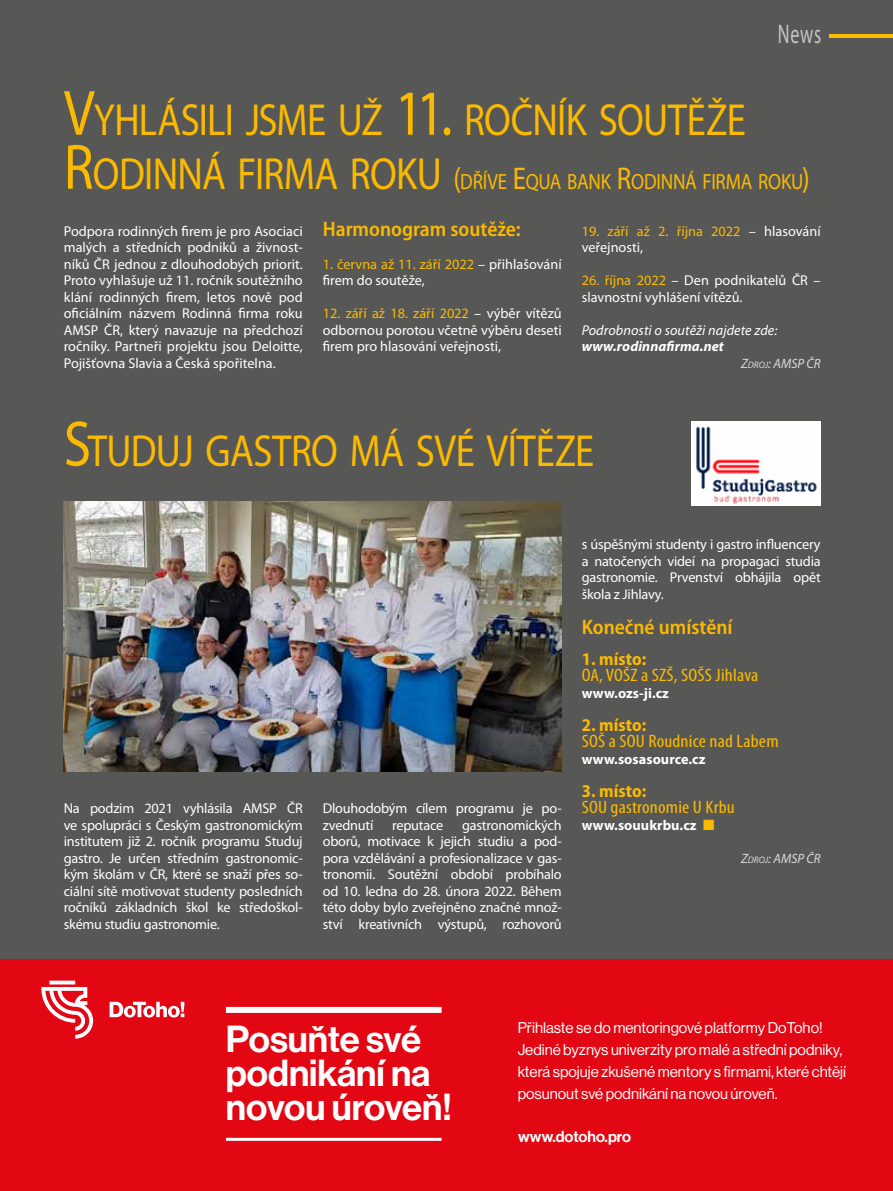
<style>
.page{position:relative;width:893px;height:1191px;background:#575756}
.page>*{position:absolute;margin:0;border:0;box-sizing:border-box;transform-origin:0 0}
.t1{font:45.15px "Myriad Pro";letter-spacing:-.015em;color:#fbba00;scale:.86 1}
.t2{font:36.9px/34.3px "N Haas Grotesk DS Pro 65 Md";color:#fff}
.t3{font:27px "Myriad Pro";color:#c6c6c6;scale:.67 1}
.t4{font:22.05px "Myriad Pro";letter-spacing:-.01em;color:#fbba00;scale:.86 1}
.t5{font:600 semi-condensed 21px "Myriad Pro";color:#fbba00}
.t6{font:condensed 18px "Myriad Pro";letter-spacing:.01em;color:#fbba00;scale:1.1 1}
.t7{font:700 semi-condensed 18px "Myriad Pro";letter-spacing:.005em;color:#fbba00}
.t8{font:15.6px "N Haas Grotesk DS Pro 65 Md";color:#fff}
.t9{font:15.3px/22.2px "N Haas Grotesk DS Pro 55 Rg";color:#fff}
.t10{font:14.25px/16.5px "Myriad Pro";letter-spacing:-.005em;color:#fff;text-align:justify}
.t11{font:700 14.25px "Myriad Pro";letter-spacing:.005em;color:#fff}
.t12{font:italic 14.25px "Myriad Pro";letter-spacing:.005em;color:#fff}
.t13{font:italic 700 14.25px "Myriad Pro";letter-spacing:.005em;color:#fff}
.t14{font:italic 13.5px "Myriad Pro";color:#dadada}
.s1{font-size:64.5px}
.s2{font-size:45.15px}
.s3{font-size:31.5px}
.s4{color:#fbba00}
.s5{font-size:9.45px}
</style>
<div class="page">
<hr style="left:829px;top:34px;width:64px;height:3px;background:#fbba00">
<img style="left:64px;top:502px;width:498px;height:269px">
<img style="left:691px;top:421px;width:130px;height:84px">
<div style="left:0;top:959px;width:893px;height:232px;background:#e30613"></div>
<svg style="left:110px;top:1001px;width:74px;height:16px"></svg>
<svg style="left:41px;top:980px;width:52px;height:58px"></svg>
<div style="left:226px;top:1007px;width:216px;height:6px;background:#fff"></div>
<hr style="left:226px;top:1137px;width:216px;height:3px;background:#fff">
<h3 class="t3" style="left:778px;top:17px;width:66px">News</h3>
<h1 class="t1" style="left:64px;top:92px;width:795px"><span class="s1">V</span>YHLÁSILI JSME UŽ <span class="s1">11.</span> ROČN ÍK SOUTĚŽE</h1>
<h3 class="t4" style="left:64px;top:168px;width:869px"><span class="s1">R</span><span class="s2">ODINNÁ FIRMA ROKU</span> <span class="s3">(</span>DŘÍVE <span class="s3">E</span>QUA BANK <span class="s3">R</span>ODINNÁ FIRMA ROKU<span class="s3">)</span></h3>
<p class="t10" style="left:64px;top:222px;width:240px">Podpora rodinných firem je pro Asociaci malých a středních podniků a živnost&shy;níků ČR jednou z dlouhodobých priorit.<br>Proto vyhlašuje už 11. ročník soutěžního klání rodinných firem, letos nově pod oficiálním názvem Rodinná firma roku AMSP ČR, který navazuje na předchozí ročníky. Partneři projektu jsou Deloitte, Pojišťovna Slavia a Česká spořitelna.</p>
<h3 class="t5" style="left:323px;top:215px;width:200px">Harmonogram soutěže:</h3>
<p class="t10" style="left:582px;top:222px;width:240px"><span class="s4">19. září až 2. října 2022</span> – hlasování veřejnosti,</p>
<p class="t10" style="left:582px;top:272px;width:240px"><span class="s4">26. října 2022</span> – Den podnikatelů ČR – slavnostní vyhlášení vítězů.</p>
<p class="t12" style="left:582px;top:321px;width:197px">Podrobnosti o soutěži najdete zde:</p>
<p class="t13" style="left:582px;top:337px;width:144px">www.rodinnafirma.net</p>
<p class="t14" style="left:741px;top:355px;width:81px">Z<span class="s5">DROJ</span>: AMSP ČR</p>
<p class="t10" style="left:323px;top:255px;width:240px"><span class="s4">1. června až 11. září 2022</span> – přihlašování firem do soutěže,</p>
<p class="t10" style="left:323px;top:305px;width:240px"><span class="s4">12. září až 18. září 2022</span> – výběr vítězů odbornou porotou včetně výběru deseti firem pro hlasování veřejnosti,</p>
<h1 class="t1" style="left:64px;top:422px;width:618px"><span class="s1">S</span>TUDUJ GASTRO MÁ SVÉ VÍTĚZE</h1>
<p class="t10" style="left:64px;top:800px;width:240px">Na podzim 2021 vyhlásila AMSP ČR ve spolupráci s Českým gastronomickým institutem již 2. ročník programu Studuj gastro. Je určen středním gastronomic&shy;kým školám v ČR, které se snaží přes so&shy;ciální sítě motivovat studenty posledních ročníků základních škol ke středoškol&shy;skému studiu gastronomie.</p>
<p class="t10" style="left:323px;top:800px;width:240px">Dlouhodobým cílem programu je po&shy;zvednutí</p>
<p class="t10" style="left:323px;top:816px;width:240px;text-indent:139px">gastronomických oborů, motivace k jejich studiu a pod&shy;pora vzdělávání a profesionalizace v gas&shy;tronomii. Soutěžní období probíhalo od 10. ledna do 28. února 2022. Během této doby bylo zveřejněno značné množ&shy;ství kreativních výstupů, rozhovorů</p>
<p class="t10" style="left:392px;top:816px;width:53px">reputace</p>
<p class="t10" style="left:582px;top:536px;width:240px">s úspěšnými studenty i gastro influencery a natočených videí na propagaci studia gastronomie. Prvenství obhájila opět škola z Jihlavy.</p>
<h3 class="t5" style="left:582px;top:614px;width:152px">Konečné umístění</h3>
<p class="t7" style="left:582px;top:647px;width:66px">1. místo:</p>
<p class="t6" style="left:582px;top:664px;width:162px">OA, VOŠZ a SZŠ, SOŠS Jihlava</p>
<p class="t11" style="left:582px;top:683px;width:89px">www.ozs-ji.cz</p>
<p class="t7" style="left:582px;top:713px;width:66px">2. místo:</p>
<p class="t6" style="left:582px;top:730px;width:180px">SOŠ a SOU Roudnice nad Labem</p>
<p class="t11" style="left:582px;top:749px;width:125px">www.sosasource.cz</p>
<p class="t7" style="left:582px;top:779px;width:66px">3. místo:</p>
<p class="t6" style="left:582px;top:796px;width:141px">SOU gastronomie U Krbu</p>
<p class="t11" style="left:582px;top:815px;width:116px">www.souukrbu.cz</p>
<p class="t14" style="left:741px;top:850px;width:81px">Z<span class="s5">DROJ</span>: AMSP ČR</p>
<h2 class="t2" style="left:226px;top:1022px;width:227px">Posuňte své podnikání na novou úroveň!</h2>
<p class="t9" style="left:518px;top:1016px;width:330px">Přihlaste se do mentoringové platformy DoToho!<br>Jediné byznys univerzity pro malé a střední podniky, která spojuje zkušené mentory s firmami, které chtějí posunout své podnikání na novou úroveň.</p>
<p class="t8" style="left:518px;top:1127px;width:115px">www.dotoho.pro</p>
</div>
